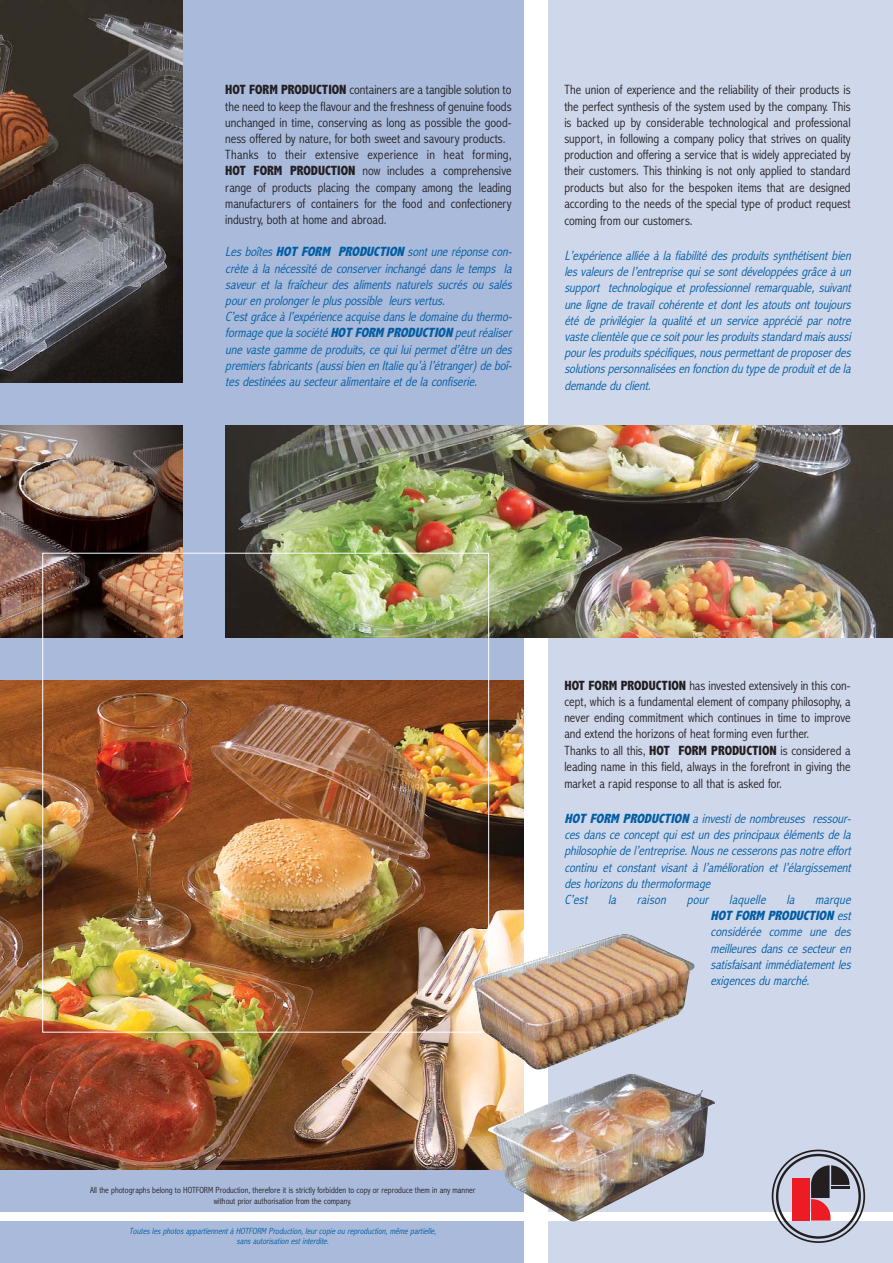
<style>
.page{position:relative;width:893px;height:1263px;background:#fff}
.page>*{position:absolute;margin:0;border:0;box-sizing:border-box;transform-origin:0 0}
.t1{font:italic 300 condensed 13.5px/16.2px "Abadi";color:#005da3}
.t2{font:300 condensed 13.5px/16.4px "Abadi";color:#231f20}
.t3{font:300 condensed 9px/10.8px "Abadi";color:#231f20;text-align:center}
.t4{font:italic 300 condensed 9px/10.8px "Abadi";color:#005da3;text-align:center}
.s1{font-weight:800}
</style>
<div class="page">
<div style="left:548px;top:0;width:344px;height:1263px;background:#cfd7eb"></div>
<div style="left:0;top:0;width:523px;height:1263px;background:#a9badb"></div>
<img style="left:0;top:425px;width:183px;height:213px">
<img style="left:0;top:0;width:183px;height:383px">
<img style="left:225px;top:425px;width:667px;height:213px">
<img style="left:0;top:680px;width:523px;height:489px">
<div style="left:0;top:1212px;width:892px;height:8px;background:#fff"></div>
<img style="left:487px;top:1073px;width:228px;height:150px">
<div style="left:791px;top:1179px;width:18px;height:42px;background:#ed1c24"></div>
<svg style="left:811px;top:1165px;width:38px;height:56px"></svg>
<hr style="left:831px;top:1186px;width:18px;height:3px;background:#231f20">
<div style="left:771px;top:1150px;width:94px;height:93px;border:2px solid #231f20;border-radius:50%"></div>
<div style="left:776px;top:1154px;width:84px;height:85px;border:2px solid #231f20;border-radius:50%"></div>
<img style="left:470px;top:933px;width:224px;height:137px">
<p class="t2" style="left:225px;top:83px;width:288px"><span class="s1">HOT FORM PRODUCTION</span> containers are a tangible solution to the need to keep the flavour and the freshness of genuine foods unchanged in time, conserving as long as possible the good&shy;ness offered by nature, for both sweet and savoury products.<br>Thanks to their extensive experience in heat forming, <span class="s1">HOT FORM PRODUCTION</span> now includes a comprehensive range of products placing the company among the leading manufacturers of containers for the food and confectionery industry, both at home and abroad.</p>
<p class="t1" style="left:225px;top:245px;width:290px">Les boîtes <span class="s1">HOT FORM PRODUCTION</span> sont une réponse con&shy;crète à la nécessité de conserver inchangé dans le temps la saveur et la fraîcheur des aliments naturels sucrés ou salés pouren prolongerle plus possible leurs vertus.<br>C’estgrâce à l’expérience acquise dans le domaine du thermo&shy;formage que la société <span class="s1">HOT FORM PRODUCTION</span> peutréaliser une vaste gamme de produits, ce qui lui permet d’être un des premiers fabricants (aussibien en Italie qu’à l’étranger)de boî&shy;tes destinées au secteuralimentaire etde la confiserie.</p>
<p class="t2" style="left:564px;top:83px;width:288px;text-align:justify">The union of experience and the reliability of their products is the perfect synthesis of the system used by the company. This is backed up by considerable technological and professional support, in following a company policy that strives on quality production and offering a service that is widely appreciated by their customers. This thinking is not only applied to standard products but also for the bespoken items that are designed according to the needs of the special type of product request coming from our customers.</p>
<p class="t1" style="left:564px;top:249px;width:290px;text-align:justify">L’expérience alliée à la fiabilité des produits synthétisent bien les valeurs de l’entreprise qui se sont développées grâce à un support technologique et professionnel remarquable, suivant une ligne de travail cohérente et dont les atouts ont toujours été de privilégier la qualité et un service apprécié par notre vaste clientèle que ce soitpourles produits standard mais aussi pourles produits spécifiques,nous permettantde proposerdes solutions personnalisées en fonction du type de produitetde la demande du client.</p>
<p class="t3" style="left:90px;top:1186px;width:386px">All the photographs belong to HOTFORM Production, therefore it is strictly forbidden to copy or reproduce them in any manner without prior authorisation from the company.</p>
<p class="t4" style="left:129px;top:1226px;width:310px">Toutes les photos appartiennentà HOTFORM Production,leurcopie ou reproduction,même partielle, sans autorisation estinterdite.</p>
<p class="t2" style="left:564px;top:678px;width:288px"><span class="s1">HOT FORM PRODUCTION</span> has invested extensively in this con&shy;cept, which is a fundamental element of company philosophy, a never ending commitment which continues in time to improve and extend the horizons of heat forming even further.<br>Thanks to all this, <span class="s1">HOT FORM PRODUCTION</span> is considered a leading name in this field, always in the forefront in giving the market a rapid response to all that is asked for.</p>
<p class="t1" style="left:564px;top:812px;width:290px"><span class="s1">HOT FORM PRODUCTION</span> a investi de nombreuses ressour&shy;ces dans ce concept qui est un des principaux éléments de la philosophie de l’entreprise.Nous ne cesserons pas notre effort continu et constant visant à l’amélioration et l’élargissement des horizons du thermoformage<br>C’est</p>
<p class="t1" style="left:608px;top:893px;width:12px">la</p>
<p class="t1" style="left:636px;top:893px;width:33px">raison</p>
<p class="t1" style="left:686px;top:893px;width:26px">pour</p>
<p class="t1" style="left:729px;top:893px;width:40px">laquelle</p>
<p class="t1" style="left:786px;top:893px;width:12px">la</p>
<p class="t1" style="left:710px;top:893px;width:144px;text-align:justify;text-indent:105px">marque <span class="s1">HOT FORM PRODUCTION</span> est considérée comme une des meilleures dans ce secteur en satisfaisant immédiatement les exigences du marché.</p>
</div>
